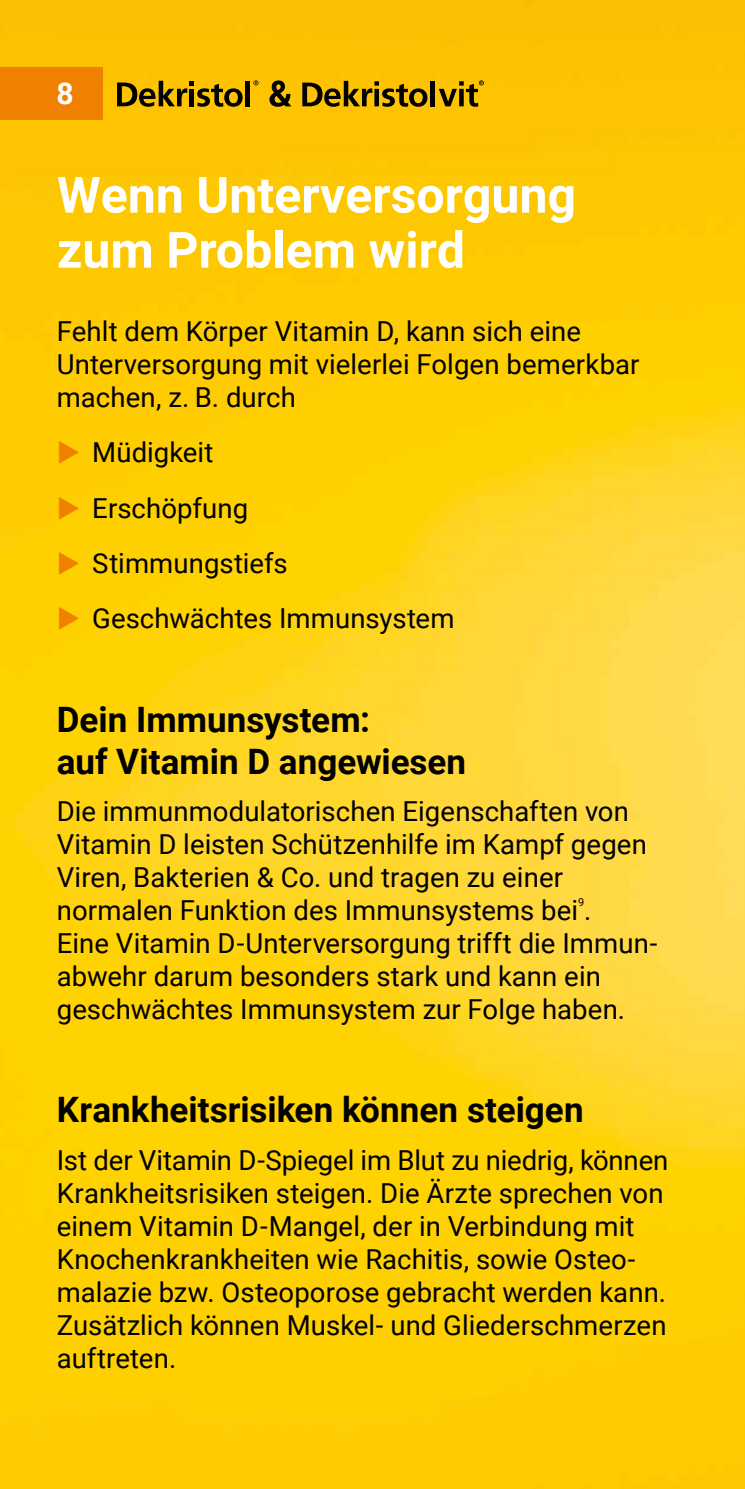
<style>
.page{position:relative;width:745px;height:1489px;background:#fff}
.page>*{position:absolute;margin:0;border:0;box-sizing:border-box;transform-origin:0 0}
.t1{font:700 50px/55px "Roboto";color:#fff}
.t2{font:700 35px/42px "Roboto";color:#000}
.t3{font:700 30px "Roboto";color:#fff}
.t4{font:27.5px/33px "Roboto";letter-spacing:.005em;color:#000}
.t5{font:11px "Roboto";color:#000}
.s1{color:#f08100}
</style>
<div class="page">
<img style="left:0;top:0;width:744px;height:1488px">
<svg style="left:269px;top:80px;width:22px;height:27px"></svg>
<svg style="left:302px;top:81px;width:125px;height:26px;background:#957300"></svg>
<svg style="left:438px;top:80px;width:45px;height:27px"></svg>
<div style="left:430px;top:81px;width:5px;height:25px;background:#000"></div>
<svg style="left:253px;top:80px;width:5px;height:5px"></svg>
<div style="left:245px;top:81px;width:5px;height:25px;background:#000"></div>
<svg style="left:117px;top:81px;width:125px;height:26px;background:#937100"></svg>
<div style="left:0;top:67px;width:103px;height:53px;background:#f08100"></div>
<p class="t3" style="left:57px;top:73px;width:19px">8</p>
<h1 class="t1" style="left:57px;top:165px;width:520px">Wenn Unterversorgung zum Problem wird</h1>
<p class="t4" style="left:57px;top:314px;width:584px">Fehlt dem Körper Vitamin D, kann sich eine<br>Unterversorgung mit vielerlei Folgen bemerkbar machen, z. B. durch</p>
<p class="t4" style="left:57px;top:435px;width:158px"><span class="s1">◆</span> Müdigkeit</p>
<p class="t4" style="left:57px;top:490px;width:193px"><span class="s1">◆</span> Erschöpfung</p>
<p class="t4" style="left:57px;top:545px;width:232px"><span class="s1">◆</span> Stimmungstiefs</p>
<p class="t4" style="left:57px;top:601px;width:399px"><span class="s1">◆</span> Geschwächtes Immunsystem</p>
<p class="t2" style="left:57px;top:696px;width:410px">Dein Immunsystem:<br>auf Vitamin D angewiesen</p>
<p class="t4" style="left:57px;top:793px;width:591px">Die immunmodulatorischen Eigenschaften von Vitamin D leisten Schützenhilfe im Kampf gegen Viren, Bakterien &amp; Co. und tragen zu einer normalen Funktion des Immunsystems bei .</p>
<p class="t5" style="left:577px;top:894px;width:8px">9</p>
<p class="t4" style="left:57px;top:925px;width:601px">Eine Vitamin D-Unterversorgung trifft die Immun&shy;abwehr darum besonders stark und kann ein geschwächtes Immunsystem zur Folge haben.</p>
<p class="t2" style="left:57px;top:1087px;width:528px">Krankheitsrisiken können steigen</p>
<p class="t4" style="left:57px;top:1142px;width:612px">Ist der Vitamin D-Spiegel im Blut zu niedrig, können Krankheitsrisiken steigen. Die Ärzte sprechen von einem Vitamin D-Mangel, der in Verbindung mit Knochenkrankheiten wie Rachitis, sowie Osteo&shy;malazie bzw. Osteoporose gebracht werden kann.<br>Zusätzlich können Muskel- und Gliederschmerzen auftreten.</p>
</div>
